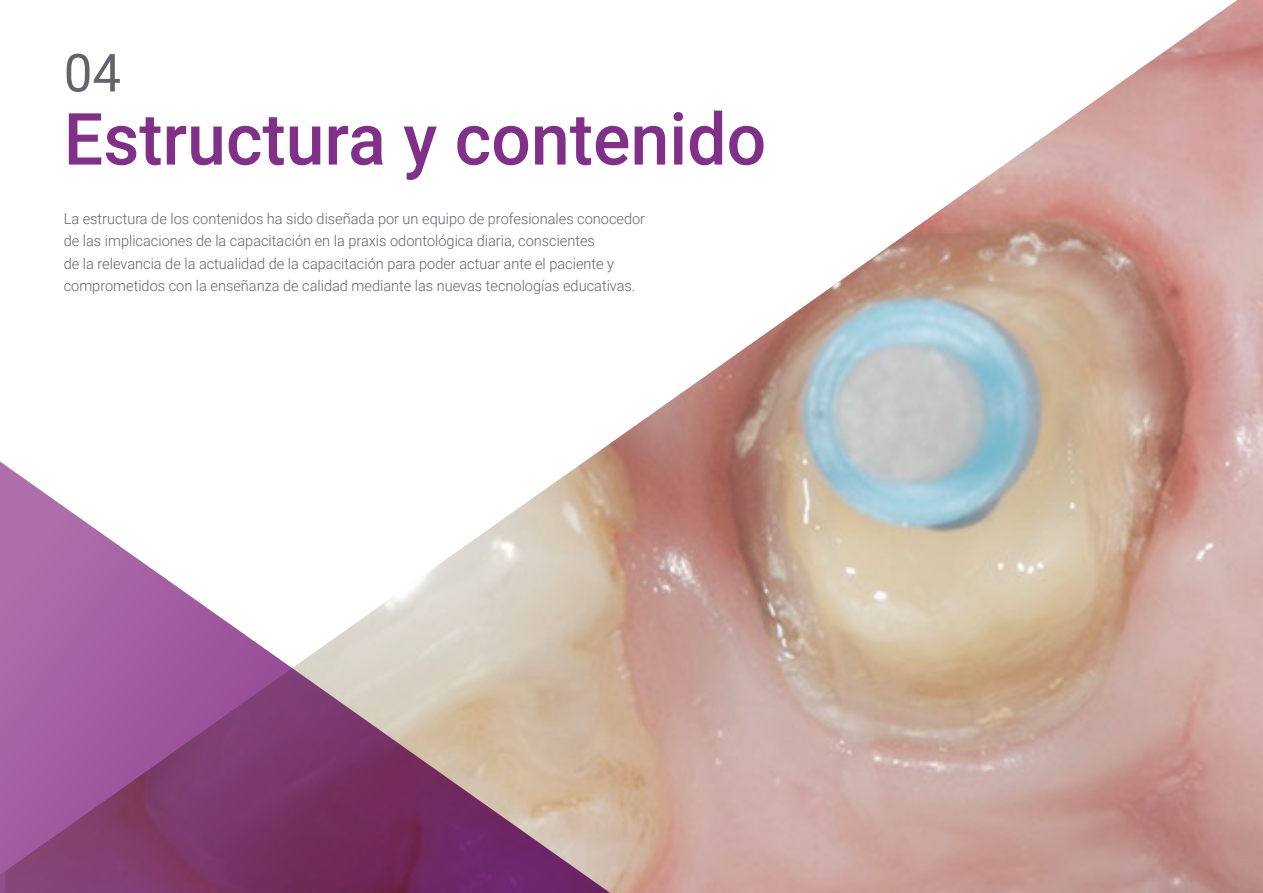
<style>
.page{position:relative;width:1263px;height:893px;background:#fff}
.page>*{position:absolute;margin:0;border:0;box-sizing:border-box;transform-origin:0 0}
.t1{font:500 72px "Roboto";color:#813089}
.t2{font:52.5px "Roboto";color:#61646a}
.t3{font:300 15px/22.5px "Roboto";color:#61646a}
</style>
<div class="page">
<img style="left:606px;top:0;width:657px;height:893px">
<svg style="left:0;top:446px;width:640px;height:447px"></svg>
<h2 class="t2" style="left:64px;top:36px;width:59px">04</h2>
<h1 class="t1" style="left:64px;top:89px;width:704px">Estructura y contenido</h1>
<p class="t3" style="left:64px;top:207px;width:583px">La estructura de los contenidos ha sido diseñada por un equipo de profesionales conocedor de las implicaciones de la capacitación en la praxis odontológica diaria, conscientes<br>de la relevancia de la actualidad de la capacitación para poder actuar ante el paciente y comprometidos con la enseñanza de calidad mediante las nuevas tecnologías educativas.</p>
</div>
